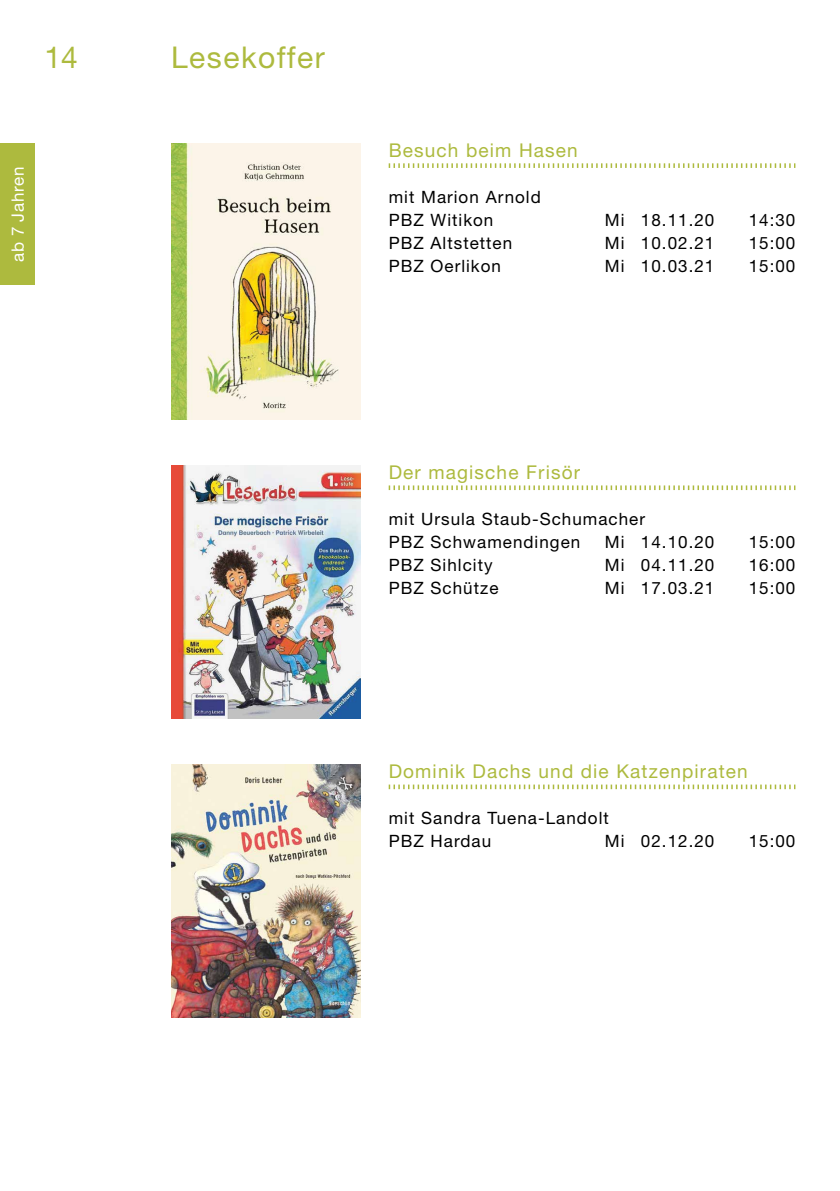
<style>
.page{position:relative;width:840px;height:1191px;background:#fff}
.page>*{position:absolute;margin:0;border:0;box-sizing:border-box;transform-origin:0 0}
.t1{font:30px "Helvetica Neue";letter-spacing:.05em;color:#adba3e}
.t2{font:19px "Helvetica Neue";letter-spacing:.06em;color:#adba3e}
.t3{font:17px/23px "Helvetica Neue";letter-spacing:.06em;color:#000}
.t4{font:17px "Helvetica Neue";letter-spacing:.05em;color:#fff}
</style>
<div class="page">
<div style="left:0;top:143px;width:34px;height:142px;background:#adba3e"></div>
<svg style="left:388px;top:163px;width:407px;height:5px"></svg>
<svg style="left:388px;top:485px;width:407px;height:5px"></svg>
<svg style="left:388px;top:784px;width:407px;height:5px"></svg>
<img style="left:171px;top:143px;width:189px;height:276px">
<img style="left:171px;top:465px;width:189px;height:253px">
<img style="left:171px;top:764px;width:189px;height:253px">
<h1 class="t1" style="left:45px;top:40px;width:35px">14</h1>
<p class="t4" style="left:8px;top:262px;width:98px;rotate:-90deg">ab 7 Jahren</p>
<h1 class="t1" style="left:171px;top:40px;width:155px">Lesekoffer</h1>
<p class="t2" style="left:388px;top:139px;width:190px">Besuch beim Hasen</p>
<p class="t3" style="left:388px;top:185px;width:154px">mit Marion Arnold<br>PBZ Witikon</p>
<p class="t3" style="left:604px;top:208px;width:111px">Mi 18.11.20</p>
<p class="t3" style="left:748px;top:208px;width:48px">14:30</p>
<p class="t3" style="left:388px;top:231px;width:125px">PBZ Altstetten</p>
<p class="t3" style="left:604px;top:231px;width:111px">Mi 10.02.21</p>
<p class="t3" style="left:748px;top:231px;width:48px">15:00</p>
<p class="t3" style="left:388px;top:254px;width:114px">PBZ Oerlikon</p>
<p class="t3" style="left:604px;top:254px;width:111px">Mi 10.03.21</p>
<p class="t3" style="left:748px;top:254px;width:48px">15:00</p>
<p class="t2" style="left:388px;top:461px;width:193px">Der magische Frisör</p>
<p class="t3" style="left:388px;top:507px;width:258px">mit Ursula Staub-Schumacher<br>PBZ Schwamendingen</p>
<p class="t3" style="left:604px;top:530px;width:111px">Mi 14.10.20</p>
<p class="t3" style="left:748px;top:530px;width:48px">15:00</p>
<p class="t3" style="left:388px;top:553px;width:105px">PBZ Sihlcity</p>
<p class="t3" style="left:604px;top:553px;width:111px">Mi 04.11.20</p>
<p class="t3" style="left:748px;top:553px;width:48px">16:00</p>
<p class="t3" style="left:388px;top:576px;width:111px">PBZ Schütze</p>
<p class="t3" style="left:604px;top:576px;width:111px">Mi 17.03.21</p>
<p class="t3" style="left:748px;top:576px;width:48px">15:00</p>
<p class="t2" style="left:388px;top:760px;width:360px">Dominik Dachs und die Katzenpiraten</p>
<p class="t3" style="left:388px;top:806px;width:221px">mit Sandra Tuena-Landolt<br>PBZ Hardau</p>
<p class="t3" style="left:604px;top:829px;width:111px">Mi 02.12.20</p>
<p class="t3" style="left:748px;top:829px;width:48px">15:00</p>
</div>
